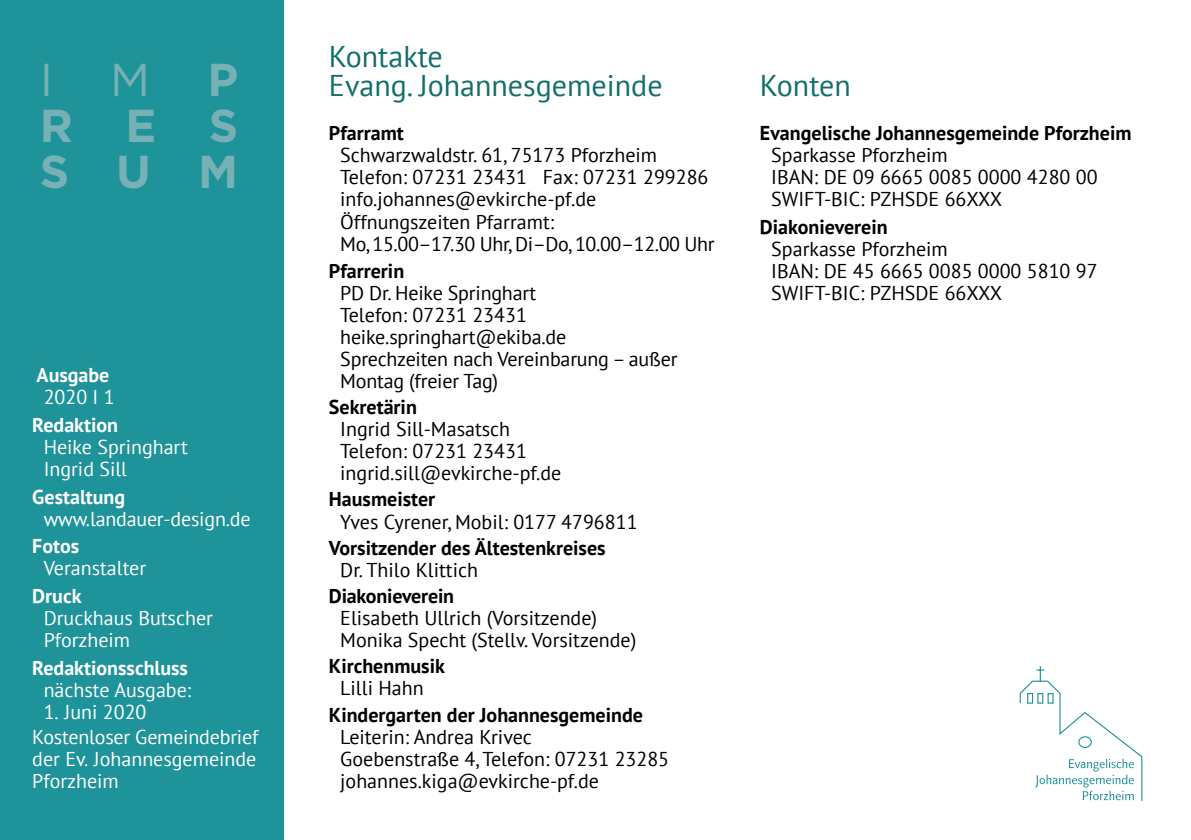
<style>
.page{position:relative;width:1191px;height:840px;background:#fff}
.page>*{position:absolute;margin:0;border:0;box-sizing:border-box;transform-origin:0 0}
.t1{font:700 46px/46px "Gotham";letter-spacing:1.08em;color:#78b1b5;text-align:justify}
.t2{font:30px/29px "PT Sans";color:#136e6c}
.t3{font:20px/22px "PT Sans";color:#000}
.t4{font:700 20px "PT Sans";color:#000}
.t5{font:20px/22px "PT Sans";color:#fff}
.t6{font:700 20px "PT Sans";color:#fff}
.s1{font-weight:400}
</style>
<div class="page">
<div style="left:0;top:0;width:283px;height:839px;background:#1e9399"></div>
<svg style="left:1019px;top:666px;width:124px;height:135px"></svg>
<h1 class="t1" style="left:40px;top:56px;width:200px"><span class="s1">IM</span>P RES SUM</h1>
<p class="t6" style="left:37px;top:361px;width:74px">Ausgabe</p>
<p class="t5" style="left:44px;top:385px;width:72px">2020 I 1</p>
<p class="t6" style="left:32px;top:411px;width:87px">Redaktion</p>
<p class="t5" style="left:44px;top:435px;width:146px">Heike Springhart<br>Ingrid Sill</p>
<p class="t6" style="left:32px;top:483px;width:94px">Gestaltung</p>
<p class="t5" style="left:44px;top:507px;width:208px">www.landauer-design.de</p>
<p class="t6" style="left:32px;top:532px;width:48px">Fotos</p>
<p class="t5" style="left:44px;top:556px;width:104px">Veranstalter</p>
<p class="t6" style="left:32px;top:582px;width:51px">Druck</p>
<p class="t5" style="left:44px;top:606px;width:171px">Druckhaus Butscher<br>Pforzheim</p>
<p class="t6" style="left:32px;top:654px;width:157px">Redaktionsschluss</p>
<p class="t5" style="left:44px;top:678px;width:149px">nächste Ausgabe:</p>
<p class="t5" style="left:32px;top:698px;width:228px;line-height:24.8px;text-indent:11px">1. Juni 2020<br>Kostenloser Gemeindebrief</p>
<p class="t5" style="left:32px;top:746px;width:226px">der Ev. Johannesgemeinde<br>Pforzheim</p>
<h2 class="t2" style="left:329px;top:41px;width:335px">Kontakte<br>Evang. Johannesgemeinde</h2>
<p class="t4" style="left:329px;top:119px;width:76px">Pfarramt</p>
<p class="t3" style="left:340px;top:143px;width:376px">Schwarzwaldstr. 61, 75173 Pforzheim Telefon: 07231 23431 Fax: 07231 299286 info.johannes@evkirche-pf.de Öffnungszeiten Pfarramt:<br>Mo, 15.00–17.30 Uhr, Di–Do, 10.00–12.00 Uhr</p>
<p class="t4" style="left:329px;top:257px;width:77px">Pfarrerin</p>
<p class="t3" style="left:340px;top:281px;width:339px">PD Dr. Heike Springhart<br>Telefon: 07231 23431 heike.springhart@ekiba.de<br>Sprechzeiten nach Vereinbarung – außer<br>Montag (freier Tag)</p>
<p class="t4" style="left:329px;top:393px;width:89px">Sekretärin</p>
<p class="t3" style="left:340px;top:417px;width:223px">Ingrid Sill-Masatsch<br>Telefon: 07231 23431 ingrid.sill@evkirche-pf.de</p>
<p class="t4" style="left:329px;top:486px;width:108px">Hausmeister</p>
<p class="t3" style="left:340px;top:509px;width:299px">Yves Cyrener, Mobil: 0177 4796811</p>
<p class="t4" style="left:329px;top:534px;width:278px">Vorsitzender des Ältestenkreises</p>
<p class="t3" style="left:340px;top:558px;width:139px">Dr. Thilo Klittich</p>
<p class="t4" style="left:329px;top:582px;width:127px">Diakonieverein</p>
<p class="t3" style="left:340px;top:606px;width:297px">Elisabeth Ullrich (Vorsitzende)<br>Monika Specht (Stellv. Vorsitzende)</p>
<p class="t4" style="left:329px;top:652px;width:117px">Kirchenmusik</p>
<p class="t3" style="left:340px;top:676px;width:85px">Lilli Hahn</p>
<p class="t4" style="left:329px;top:701px;width:315px">Kindergarten der Johannesgemeinde</p>
<p class="t3" style="left:340px;top:724px;width:330px">Leiterin: Andrea Krivec<br>Goebenstraße 4, Telefon: 07231 23285 johannes.kiga@evkirche-pf.de</p>
<h2 class="t2" style="left:760px;top:70px;width:92px">Konten</h2>
<p class="t4" style="left:760px;top:119px;width:373px">Evangelische Johannesgemeinde Pforzheim</p>
<p class="t3" style="left:771px;top:143px;width:328px">Sparkasse Pforzheim<br>IBAN: DE 09 6665 0085 0000 4280 00<br>SWIFT-BIC: PZHSDE 66XXX</p>
<p class="t4" style="left:760px;top:213px;width:129px">Diakonieverein</p>
<p class="t3" style="left:771px;top:237px;width:328px">Sparkasse Pforzheim<br>IBAN: DE 45 6665 0085 0000 5810 97<br>SWIFT-BIC: PZHSDE 66XXX</p>
</div>
